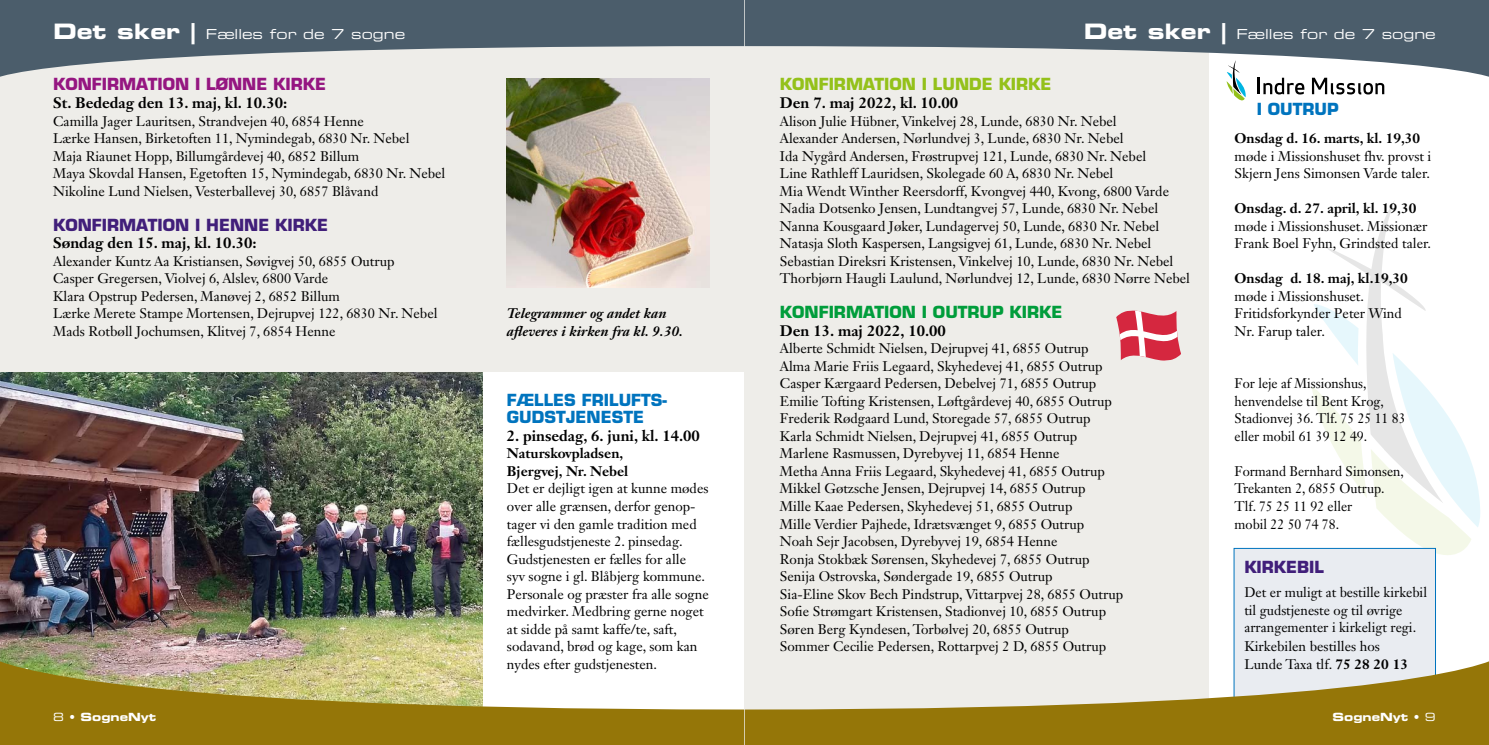
<style>
.page{position:relative;width:1489px;height:745px;background:#fff}
.page>*{position:absolute;margin:0;border:0;box-sizing:border-box;transform-origin:0 0}
.t1{font:700 16.25px/17.5px "Eurostile LT Std";color:#0074be}
.t2{font:700 16.25px "Eurostile LT Std";color:#411f7a}
.t3{font:700 16.25px "Eurostile LT Std";color:#009d3b}
.t4{font:700 16.25px "Eurostile LT Std";color:#951681}
.t5{font:700 16.25px "Eurostile LT Std";color:#94c11a}
.t6{font:700 15px "Janson Text LT Std";color:#000}
.t7{font:13.75px/17.5px "Janson Text LT Std";color:#000}
.t8{font:13.75px/17.5px "Janson Text LT Std";color:#000;scale:.96 1}
.t9{font:700 13.75px/17.5px "Janson Text LT Std";color:#000}
.t10{font:13.75px "Eurostile LT Std Ex 2";color:#fff}
.t11{font:italic 700 13.75px/17.5px "Janson Text LT Std";color:#000}
.t12{font:11.25px "Eurostile LT Std Bold Ex 2";color:#fff}
.s1{font-family:"Eurostile LT Std Bold Ex 2";font-size:21.25px}
.s2{font-weight:700}
.s3{font-family:"Eurostile LT Std Ex 2"}
</style>
<div class="page">
<div style="left:0;top:0;width:744px;height:744px;background:#eeede9"></div>
<div style="left:482px;top:372px;width:262px;height:347px;background:#fff"></div>
<div style="left:744px;top:0;width:464px;height:744px;background:#eeede9"></div>
<svg style="left:1312px;top:202px;width:168px;height:353px"></svg>
<svg style="left:1226px;top:81px;width:19px;height:19px"></svg>
<svg style="left:1257px;top:81px;width:47px;height:13px"></svg>
<svg style="left:1311px;top:81px;width:73px;height:13px"></svg>
<div style="left:1233px;top:548px;width:202px;height:195px;background:#e9ecf1"></div>
<div style="left:1233px;top:547px;width:202px;height:196px;border:1px solid #0074be"></div>
<img style="left:0;top:372px;width:482px;height:284px">
<img style="left:507px;top:81px;width:202px;height:206px">
<svg style="left:1116px;top:310px;width:65px;height:51px"></svg>
<svg style="left:744px;top:0;width:744px;height:81px;fill:#4b5d6b"></svg>
<svg style="left:744px;top:656px;width:744px;height:88px;fill:#957608"></svg>
<svg style="left:0;top:0;width:744px;height:81px;fill:#4b5d6b"></svg>
<svg style="left:0;top:656px;width:744px;height:88px;fill:#957608"></svg>
<p class="t10" style="left:53px;top:25px;width:353px"><span class="s1">Det sker |</span> Fælles for de 7 sogne</p>
<p class="t10" style="left:1083px;top:25px;width:353px"><span class="s1">Det sker |</span> Fælles for de 7 sogne</p>
<p class="t4" style="left:53px;top:74px;width:177px">KONFIRMATION I LØNNE</p>
<p class="t4" style="left:273px;top:74px;width:54px">KIRKE</p>
<p class="t6" style="left:53px;top:93px;width:235px">St. Bededag den 13. maj, kl. 10.30:</p>
<p class="t7" style="left:53px;top:112px;width:394px">Camilla Jager Lauritsen, Strandvejen 40, 6854 Henne<br>Lærke Hansen, Birketoften 11, Nymindegab, 6830 Nr. Nebel<br>Maja Riaunet Hopp, Billumgårdevej 40, 6852 Billum<br>Maya Skovdal Hansen, Egetoften 15, Nymindegab, 6830 Nr. Nebel Nikoline Lund Nielsen, Vesterballevej 30, 6857 Blåvand</p>
<p class="t2" style="left:53px;top:214px;width:167px">KONFIRMATION I HENNE</p>
<p class="t2" style="left:275px;top:214px;width:54px">KIRKE</p>
<p class="t6" style="left:53px;top:233px;width:205px">Søndag den 15. maj, kl. 10.30:</p>
<p class="t7" style="left:53px;top:252px;width:386px">Alexander Kuntz Aa Kristiansen, Søvigvej 50, 6855 Outrup Casper Gregersen, Violvej 6, Alslev, 6800 Varde<br>Klara Opstrup Pedersen, Manøvej 2, 6852 Billum<br>Lærke Merete Stampe Mortensen, Dejrupvej 122, 6830 Nr. Nebel Mads Rotbøll Jochumsen, Klitvej 7, 6854 Henne</p>
<p class="t11" style="left:507px;top:304px;width:177px">Telegrammer og andet kan afleveres i kirken fra kl. 9.30.</p>
<p class="t1" style="left:507px;top:391px;width:161px">FÆLLES FRILUFTS-<br>GUDSTJENESTE</p>
<p class="t6" style="left:507px;top:425px;width:194px">2. pinsedag, 6. juni, kl. 14.00</p>
<p class="t9" style="left:507px;top:444px;width:123px">Naturskovpladsen,<br>Bjergvej, Nr. Nebel</p>
<p class="t7" style="left:507px;top:479px;width:203px">Det er dejligt igen at kunne mødes over alle grænsen, derfor genop&shy;tager vi den gamle tradition med fællesgudstjeneste 2. pinsedag.<br>Gudstjenesten er fælles for alle<br>syv sogne i gl. Blåbjerg kommune.<br>Personale og præster fra alle sogne medvirker. Medbring gerne noget at sidde på samt kaffe/te, saft, sodavand, brød og kage, som kan nydes efter gudstjenesten.</p>
<p class="t5" style="left:780px;top:74px;width:273px">KONFIRMATION I LUNDE KIRKE</p>
<p class="t6" style="left:780px;top:93px;width:180px">Den 7. maj 2022, kl. 10.00</p>
<p class="t7" style="left:780px;top:112px;width:411px">Alison Julie Hübner, Vinkelvej 28, Lunde, 6830 Nr. Nebel<br>Alexander Andersen, Nørlundvej 3, Lunde, 6830 Nr. Nebel<br>Ida Nygård Andersen, Frøstrupvej 121, Lunde, 6830 Nr. Nebel<br>Line Rathleff Lauridsen, Skolegade 60 A, 6830 Nr. Nebel<br>Mia Wendt Winther Reersdorff, Kvongvej 440, Kvong, 6800 Varde Nadia Dotsenko Jensen, Lundtangvej 57, Lunde, 6830 Nr. Nebel Nanna Kousgaard Jøker, Lundagervej 50, Lunde, 6830 Nr. Nebel Natasja Sloth Kaspersen, Langsigvej 61, Lunde, 6830 Nr. Nebel Sebastian Direksri Kristensen, Vinkelvej 10, Lunde, 6830 Nr. Nebel Thorbjørn Haugli Laulund, Nørlundvej 12, Lunde, 6830 Nørre Nebel</p>
<p class="t3" style="left:780px;top:302px;width:284px">KONFIRMATION I OUTRUP KIRKE</p>
<p class="t6" style="left:780px;top:320px;width:167px">Den 13. maj 2022, 10.00</p>
<p class="t7" style="left:780px;top:339px;width:345px">Alberte Schmidt Nielsen, Dejrupvej 41, 6855 Outrup<br>Alma Marie Friis Legaard, Skyhedevej 41, 6855 Outrup Casper Kærgaard Pedersen, Debelvej 71, 6855 Outrup Emilie Tofting Kristensen, Løftgårdevej 40, 6855 Outrup Frederik Rødgaard Lund, Storegade 57, 6855 Outrup Karla Schmidt Nielsen, Dejrupvej 41, 6855 Outrup Marlene Rasmussen, Dyrebyvej 11, 6854 Henne<br>Metha Anna Friis Legaard, Skyhedevej 41, 6855 Outrup Mikkel Gøtzsche Jensen, Dejrupvej 14, 6855 Outrup<br>Mille Kaae Pedersen, Skyhedevej 51, 6855 Outrup<br>Mille Verdier Pajhede, Idrætsvænget 9, 6855 Outrup<br>Noah Sejr Jacobsen, Dyrebyvej 19, 6854 Henne<br>Ronja Stokbæk Sørensen, Skyhedevej 7, 6855 Outrup Senija Ostrovska, Søndergade 19, 6855 Outrup<br>Sia-Eline Skov Bech Pindstrup, Vittarpvej 28, 6855 Outrup Sofie Strømgart Kristensen, Stadionvej 10, 6855 Outrup Søren Berg Kyndesen, Torbølvej 20, 6855 Outrup<br>Sommer Cecilie Pedersen, Rottarpvej 2 D, 6855 Outrup</p>
<p class="t1" style="left:1256px;top:100px;width:24px">I OUTRUP</p>
<p class="t9" style="left:1234px;top:129px;width:187px">Onsdag d. 16. marts, kl. 19,30</p>
<p class="t7" style="left:1234px;top:147px;width:198px">møde i Missionshuset fhv. provst i<br>Skjern Jens Simonsen Varde taler.</p>
<p class="t9" style="left:1234px;top:199px;width:183px">Onsdag. d. 27. april, kl. 19,30</p>
<p class="t7" style="left:1234px;top:217px;width:198px">møde i Missionshuset. Missionær<br>Frank Boel Fyhn, Grindsted taler.</p>
<p class="t9" style="left:1234px;top:269px;width:175px">Onsdag d. 18. maj, kl.19,30</p>
<p class="t7" style="left:1234px;top:287px;width:169px">møde i Missionshuset.<br>Fritidsforkynder Peter Wind<br>Nr. Farup taler.</p>
<p class="t8" style="left:1234px;top:374px;width:180px">For leje af Missionshus, henvendelse til Bent Krog,<br>Stadionvej 36. Tlf. 75 25 11 83 eller mobil 61 39 12 49.</p>
<p class="t8" style="left:1234px;top:462px;width:178px">Formand Bernhard Simonsen,<br>Trekanten 2, 6855 Outrup.<br>Tlf. 75 25 11 92 eller<br>mobil 22 50 74 78.</p>
<p class="t2" style="left:1244px;top:556px;width:76px">KIRKEBIL</p>
<p class="t7" style="left:1244px;top:583px;width:184px">Det er muligt at bestille kirkebil til gudstjeneste og til øvrige arrangementer i kirkeligt regi.</p>
<p class="t7" style="left:1244px;top:637px;width:165px">Kirkebilen bestilles hos<br>Lunde Taxa tlf. <span class="s2">75 28 20 13</span></p>
<p class="t12" style="left:53px;top:708px;width:105px"><span class="s3">8 •</span> SogneNyt</p>
<p class="t12" style="left:1332px;top:708px;width:105px">SogneNyt <span class="s3">• 9</span></p>
</div>
